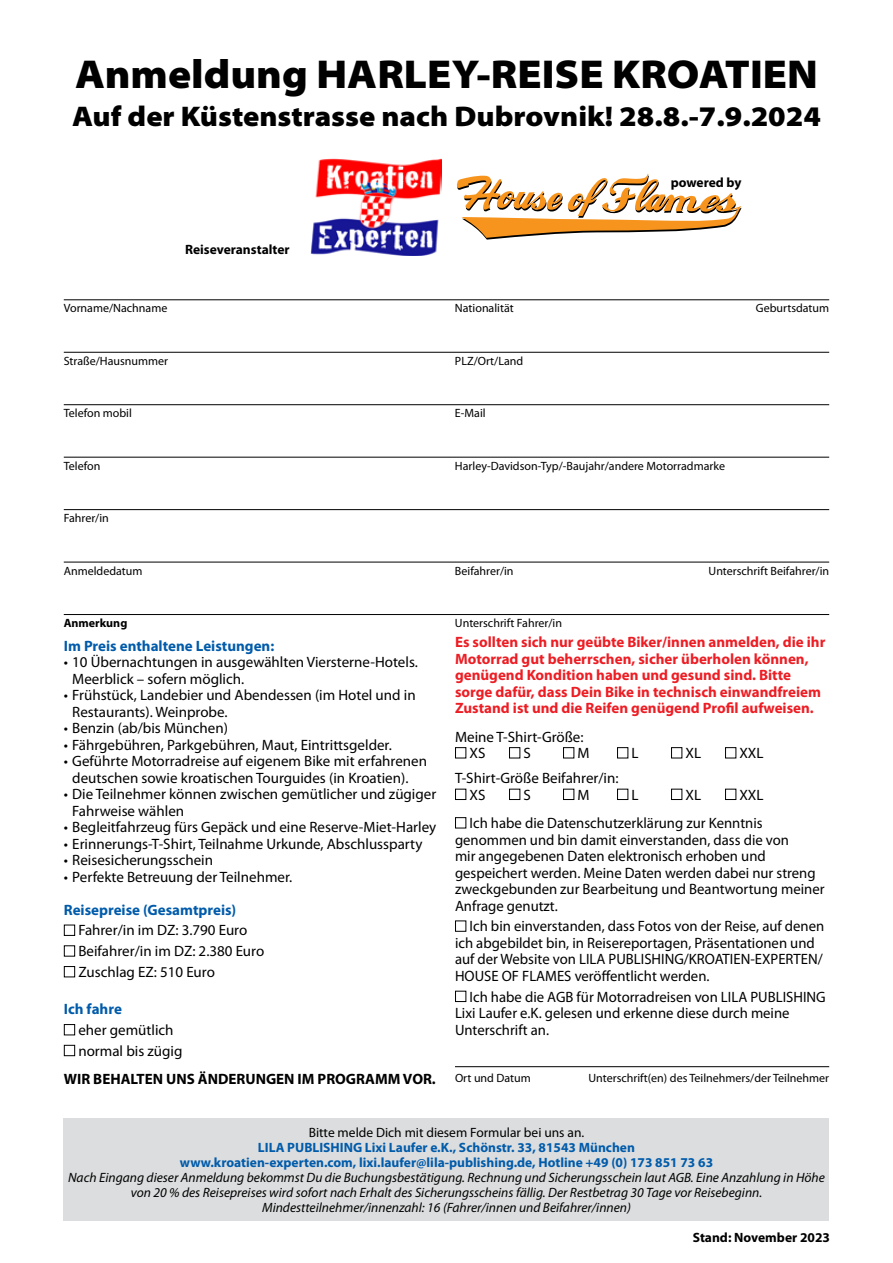
<style>
.page{position:relative;width:893px;height:1263px;background:#fff}
.page>*{position:absolute;margin:0;border:0;box-sizing:border-box;transform-origin:0 0}
.t1{font:900 semi-expanded 40.5px "Myriad Pro";color:#000}
.t2{font:900 semi-expanded 28.5px "Myriad Pro";color:#000}
.t3{font:15px/16.5px "Myriad Pro";color:#000}
.t4{font:700 15px/16.5px "Myriad Pro";color:#ed1d24}
.t5{font:700 15px "Myriad Pro";color:#005baa}
.t6{font:700 15px/28px "Myriad Pro";color:#000}
.t7{font:italic 13.5px/15px "Myriad Pro";color:#000;text-align:center}
.t8{font:700 13.5px/15px "Myriad Pro";color:#005baa;text-align:center}
.t9{font:700 13.5px "Myriad Pro";color:#000}
.t10{font:13.5px "Myriad Pro";color:#000}
.t11{font:12px "Myriad Pro";color:#000}
.t12{font:700 12px "Myriad Pro";color:#000}
.s1{font-weight:400}
</style>
<div class="page">
<img style="left:310px;top:158px;width:132px;height:97px">
<hr style="left:64px;top:299px;width:765px;height:1px;background:#000">
<hr style="left:64px;top:352px;width:765px;height:1px;background:#000">
<hr style="left:64px;top:404px;width:765px;height:1px;background:#000">
<hr style="left:64px;top:457px;width:765px;height:1px;background:#000">
<hr style="left:64px;top:509px;width:765px;height:1px;background:#000">
<hr style="left:64px;top:562px;width:765px;height:1px;background:#000">
<hr style="left:64px;top:614px;width:765px;height:1px;background:#000">
<div style="left:64px;top:1119px;width:765px;height:102px;background:#dcddde"></div>
<hr style="left:455px;top:1066px;width:374px;height:1px;background:#000">
<svg style="left:456px;top:174px;width:286px;height:66px"></svg>
<h1 class="t1" style="left:75px;top:47px;width:744px">Anmeldung HARLEY-REISE KROATIEN</h1>
<h2 class="t2" style="left:72px;top:97px;width:750px">Auf der Küstenstrasse nach Dubrovnik! 28.8.-7.9.2024</h2>
<p class="t9" style="left:671px;top:174px;width:72px">powered by</p>
<p class="t9" style="left:185px;top:241px;width:106px">Reiseveranstalter</p>
<p class="t11" style="left:64px;top:301px;width:105px">Vorname/Nachname</p>
<p class="t11" style="left:455px;top:301px;width:60px">Nationalität</p>
<p class="t11" style="left:756px;top:301px;width:75px">Geburtsdatum</p>
<p class="t11" style="left:64px;top:353px;width:106px">Straße/Hausnummer</p>
<p class="t11" style="left:455px;top:353px;width:70px">PLZ/Ort/Land</p>
<p class="t11" style="left:64px;top:406px;width:70px">Telefon mobil</p>
<p class="t11" style="left:455px;top:406px;width:32px">E-Mail</p>
<p class="t11" style="left:64px;top:458px;width:38px">Telefon</p>
<p class="t11" style="left:455px;top:458px;width:272px">Harley-Davidson-Typ/-Baujahr/andere Motorradmarke</p>
<p class="t11" style="left:64px;top:511px;width:47px">Fahrer/in</p>
<p class="t11" style="left:64px;top:563px;width:80px">Anmeldedatum</p>
<p class="t11" style="left:455px;top:563px;width:60px">Beifahrer/in</p>
<p class="t11" style="left:709px;top:563px;width:122px">Unterschrift Beifahrer/in</p>
<p class="t12" style="left:64px;top:615px;width:65px">Anmerkung</p>
<p class="t11" style="left:455px;top:616px;width:109px">Unterschrift Fahrer/in</p>
<p class="t5" style="left:64px;top:636px;width:212px">Im Preis enthaltene Leistungen:</p>
<p class="t3" style="left:72px;top:654px;width:347px;text-indent:-9px">• 10 Übernachtungen in ausgewählten Viersterne-Hotels.<br>Meerblick – sofern möglich.</p>
<p class="t3" style="left:72px;top:687px;width:345px;text-indent:-9px">• Frühstück, Landebier und Abendessen (im Hotel und in<br>Restaurants). Weinprobe.</p>
<p class="t3" style="left:64px;top:720px;width:166px">• Benzin (ab/bis München)</p>
<p class="t3" style="left:64px;top:736px;width:330px">• Fährgebühren, Parkgebühren, Maut, Eintrittsgelder.</p>
<p class="t3" style="left:72px;top:753px;width:356px;text-indent:-9px">• Geführte Motorradreise auf eigenem Bike mit erfahrenen deutschen sowie kroatischen Tourguides (in Kroatien).</p>
<p class="t3" style="left:72px;top:786px;width:365px;text-indent:-9px">• Die Teilnehmer können zwischen gemütlicher und zügiger<br>Fahrweise wählen</p>
<p class="t3" style="left:64px;top:819px;width:374px">• Begleitfahrzeug fürs Gepäck und eine Reserve-Miet-Harley</p>
<p class="t3" style="left:64px;top:835px;width:360px">• Erinnerungs-T-Shirt, Teilnahme Urkunde, Abschlussparty</p>
<p class="t3" style="left:64px;top:852px;width:151px">• Reisesicherungsschein</p>
<p class="t3" style="left:64px;top:868px;width:230px">• Perfekte Betreuung der Teilnehmer.</p>
<p class="t5" style="left:64px;top:900px;width:174px">Reisepreise (Gesamtpreis)</p>
<p class="t3" style="left:64px;top:922px;width:185px">■ Fahrer/in im DZ: 3.790 Euro</p>
<p class="t3" style="left:64px;top:943px;width:202px">■ Beifahrer/in im DZ: 2.380 Euro</p>
<p class="t3" style="left:64px;top:963px;width:153px">■ Zuschlag EZ: 510 Euro</p>
<p class="t5" style="left:64px;top:999px;width:60px">Ich fahre</p>
<p class="t3" style="left:64px;top:1021px;width:111px">■ eher gemütlich</p>
<p class="t6" style="left:64px;top:1036px;width:374px">■ <span class="s1">normal bis zügig<br></span>WIR BEHALTEN UNS ÄNDERUNGEN IM PROGRAMM VOR.</p>
<p class="t4" style="left:455px;top:633px;width:372px">Es sollten sich nur geübte Biker/innen anmelden, die ihr Motorrad gut beherrschen, sicher überholen können, genügend Kondition haben und gesund sind. Bitte sorge dafür, dass Dein Bike in technisch einwandfreiem Zustand ist und die Reifen genügend Profil aufweisen.</p>
<p class="t3" style="left:455px;top:728px;width:130px">Meine T-Shirt-Größe:</p>
<p class="t3" style="left:455px;top:744px;width:32px">■ XS</p>
<p class="t3" style="left:509px;top:744px;width:23px">■ S</p>
<p class="t3" style="left:563px;top:744px;width:28px">■ M</p>
<p class="t3" style="left:617px;top:744px;width:23px">■ L</p>
<p class="t3" style="left:671px;top:744px;width:32px">■ XL</p>
<p class="t3" style="left:725px;top:744px;width:40px">■ XXL</p>
<p class="t3" style="left:455px;top:769px;width:165px">T-Shirt-Größe Beifahrer/in:</p>
<p class="t3" style="left:455px;top:786px;width:32px">■ XS</p>
<p class="t3" style="left:509px;top:786px;width:23px">■ S</p>
<p class="t3" style="left:563px;top:786px;width:28px">■ M</p>
<p class="t3" style="left:617px;top:786px;width:23px">■ L</p>
<p class="t3" style="left:671px;top:786px;width:32px">■ XL</p>
<p class="t3" style="left:725px;top:786px;width:40px">■ XXL</p>
<p class="t3" style="left:455px;top:814px;width:371px">■ Ich habe die Datenschutzerklärung zur Kenntnis genommen und bin damit einverstanden, dass die von<br>mir angegebenen Daten elektronisch erhoben und gespeichert werden. Meine Daten werden dabei nur streng zweckgebunden zur Bearbeitung und Beantwortung meiner Anfrage genutzt.</p>
<p class="t3" style="left:455px;top:918px;width:371px">■ Ich bin einverstanden, dass Fotos von der Reise, auf denen ich abgebildet bin, in Reisereportagen, Präsentationen und auf der Website von LILA PUBLISHING/KROATIEN-EXPERTEN/ HOUSE OF FLAMES veröffentlicht werden.</p>
<p class="t3" style="left:455px;top:988px;width:372px">■ Ich habe die AGB für Motorradreisen von LILA PUBLISHING<br>Lixi Laufer e.K. gelesen und erkenne diese durch meine<br>Unterschrift an.</p>
<p class="t11" style="left:455px;top:1070px;width:77px">Ort und Datum</p>
<p class="t11" style="left:588px;top:1070px;width:242px">Unterschrift(en) des Teilnehmers/der Teilnehmer</p>
<p class="t10" style="left:309px;top:1124px;width:277px">Bitte melde Dich mit diesem Formular bei uns an.</p>
<p class="t8" style="left:180px;top:1140px;width:535px">LILA PUBLISHING Lixi Laufer e.K., Schönstr. 33, 81543 München www.kroatien-experten.com, lixi.laufer@lila-publishing.de, Hotline +49 (0) 173 851 73 63</p>
<p class="t7" style="left:68px;top:1170px;width:758px">Nach Eingang dieser Anmeldung bekommst Du die Buchungsbestätigung. Rechnung und Sicherungsschein laut AGB. Eine Anzahlung in Höhe von 20 % des Reisepreises wird sofort nach Erhalt des Sicherungsscheins fällig. Der Restbetrag 30 Tage vor Reisebeginn.<br>Mindestteilnehmer/innenzahl: 16 (Fahrer/innen und Beifahrer/innen)</p>
<p class="t9" style="left:693px;top:1228px;width:139px">Stand: November 2023</p>
</div>
